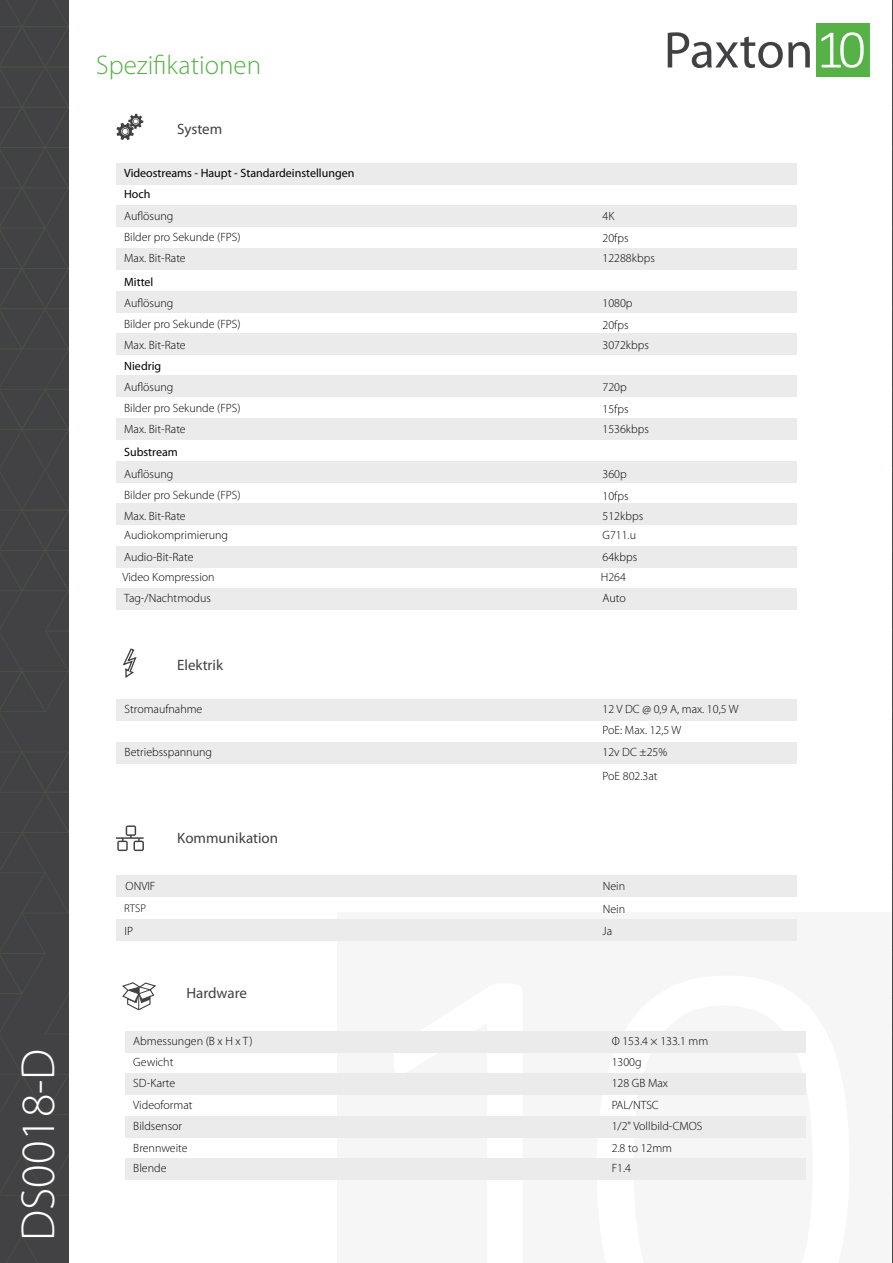
<style>
.page{position:relative;width:893px;height:1263px;background:#fff}
.page>*{position:absolute;margin:0;border:0;box-sizing:border-box;transform-origin:0 0}
.t1{font:300 48px "Myriad Pro";color:#fff}
.t2{font:300 27px "Myriad Pro";color:#56b146}
.t3{font:15px "Myriad Pro";color:#414042}
.t4{font:300 12px/18.9px "Myriad Pro";color:#000}
.t5{font:12px "Myriad Pro";color:#000}
.t6{font:300 11.25px "Myriad Pro";color:#000}
</style>
<div class="page">
<div style="left:0;top:0;width:69px;height:1263px;background:#424143"></div>
<svg style="left:6px;top:1236px;width:32px;height:27px"></svg>
<svg style="left:0;top:0;width:69px;height:1196px"></svg>
<div style="left:337px;top:913px;width:556px;height:350px;background:#f6f6f6"></div>
<svg style="left:393px;top:1052px;width:204px;height:86px"></svg>
<svg style="left:597px;top:1052px;width:209px;height:86px"></svg>
<div style="left:816px;top:23px;width:53px;height:54px;background:#56b146"></div>
<svg style="left:821px;top:32px;width:43px;height:36px"></svg>
<svg style="left:668px;top:32px;width:142px;height:36px"></svg>
<svg style="left:892px;top:1234px;width:1px;height:29px"></svg>
<svg style="left:892px;top:1154px;width:1px;height:42px"></svg>
<svg style="left:892px;top:0;width:1px;height:793px"></svg>
<svg style="left:892px;top:832px;width:1px;height:42px"></svg>
<svg style="left:892px;top:912px;width:1px;height:203px"></svg>
<div style="left:116px;top:163px;width:681px;height:22px;background:#ebebec"></div>
<div style="left:116px;top:546px;width:681px;height:21px;background:#ebebec"></div>
<div style="left:116px;top:291px;width:681px;height:21px;background:#ebebec"></div>
<div style="left:116px;top:418px;width:681px;height:22px;background:#ebebec"></div>
<div style="left:116px;top:248px;width:681px;height:21px;background:#ebebec"></div>
<div style="left:116px;top:376px;width:681px;height:21px;background:#ebebec"></div>
<div style="left:116px;top:503px;width:681px;height:21px;background:#ebebec"></div>
<div style="left:116px;top:206px;width:681px;height:21px;background:#ebebec"></div>
<div style="left:116px;top:589px;width:681px;height:21px;background:#ebebec"></div>
<div style="left:116px;top:333px;width:681px;height:22px;background:#ebebec"></div>
<div style="left:116px;top:461px;width:681px;height:21px;background:#ebebec"></div>
<svg style="left:117px;top:114px;width:26px;height:26px"></svg>
<div style="left:116px;top:699px;width:681px;height:22px;background:#ebebec"></div>
<div style="left:116px;top:876px;width:681px;height:21px;background:#ebebec"></div>
<div style="left:125px;top:1031px;width:681px;height:21px;background:#ebebec"></div>
<div style="left:125px;top:1116px;width:681px;height:21px;background:#ebebec"></div>
<div style="left:125px;top:1073px;width:681px;height:22px;background:#ebebec"></div>
<div style="left:125px;top:1158px;width:681px;height:22px;background:#ebebec"></div>
<div style="left:116px;top:919px;width:681px;height:21px;background:#ebebec"></div>
<div style="left:116px;top:742px;width:681px;height:21px;background:#ebebec"></div>
<svg style="left:122px;top:982px;width:34px;height:29px"></svg>
<svg style="left:116px;top:825px;width:28px;height:26px"></svg>
<svg style="left:122px;top:648px;width:15px;height:30px"></svg>
<h1 class="t1" style="left:9px;top:1241px;width:194px;rotate:-90deg">DS0018-D</h1>
<h2 class="t2" style="left:96px;top:49px;width:166px">Spezifikationen</h2>
<p class="t3" style="left:177px;top:119px;width:47px">System</p>
<p class="t5" style="left:124px;top:166px;width:232px">Videostreams - Haupt - Standardeinstellungen</p>
<p class="t5" style="left:124px;top:187px;width:28px">Hoch</p>
<p class="t4" style="left:124px;top:206px;width:51px">Auflösung</p>
<p class="t4" style="left:603px;top:206px;width:13px">4K</p>
<p class="t4" style="left:124px;top:227px;width:118px">Bilder pro Sekunde (FPS)</p>
<p class="t4" style="left:603px;top:229px;width:27px">20fps</p>
<p class="t4" style="left:124px;top:249px;width:63px">Max. Bit-Rate</p>
<p class="t4" style="left:603px;top:249px;width:54px">12288kbps</p>
<p class="t5" style="left:124px;top:274px;width:31px">Mittel</p>
<p class="t4" style="left:124px;top:293px;width:51px">Auflösung</p>
<p class="t4" style="left:603px;top:293px;width:32px">1080p</p>
<p class="t4" style="left:124px;top:314px;width:118px">Bilder pro Sekunde (FPS)</p>
<p class="t4" style="left:603px;top:316px;width:27px">20fps</p>
<p class="t4" style="left:124px;top:336px;width:63px">Max. Bit-Rate</p>
<p class="t4" style="left:603px;top:336px;width:48px">3072kbps</p>
<p class="t5" style="left:124px;top:358px;width:39px">Niedrig</p>
<p class="t4" style="left:124px;top:377px;width:51px">Auflösung</p>
<p class="t4" style="left:603px;top:377px;width:26px">720p</p>
<p class="t4" style="left:124px;top:398px;width:118px">Bilder pro Sekunde (FPS)</p>
<p class="t4" style="left:603px;top:400px;width:27px">15fps</p>
<p class="t4" style="left:124px;top:420px;width:63px">Max. Bit-Rate</p>
<p class="t4" style="left:603px;top:420px;width:48px">1536kbps</p>
<p class="t5" style="left:124px;top:444px;width:55px">Substream</p>
<p class="t4" style="left:124px;top:464px;width:51px">Auflösung</p>
<p class="t4" style="left:603px;top:464px;width:26px">360p</p>
<p class="t4" style="left:124px;top:485px;width:118px">Bilder pro Sekunde (FPS)</p>
<p class="t4" style="left:603px;top:487px;width:27px">10fps</p>
<p class="t4" style="left:124px;top:507px;width:105px">Max. Bit-Rate<br>Audiokomprimierung</p>
<p class="t4" style="left:603px;top:507px;width:42px">512kbps<br>G711.u</p>
<p class="t4" style="left:124px;top:548px;width:71px">Audio-Bit-Rate</p>
<p class="t4" style="left:124px;top:588px;width:88px">Tag-/Nachtmodus</p>
<p class="t4" style="left:603px;top:548px;width:36px">64kbps</p>
<p class="t4" style="left:603px;top:588px;width:25px">Auto</p>
<p class="t4" style="left:122px;top:568px;width:94px">Video Kompression</p>
<p class="t4" style="left:601px;top:568px;width:27px">H264</p>
<p class="t3" style="left:177px;top:655px;width:47px">Elektrik</p>
<p class="t4" style="left:125px;top:699px;width:79px">Stromaufnahme</p>
<p class="t4" style="left:603px;top:699px;width:138px">12 V DC @ 0,9 A, max. 10,5 W</p>
<p class="t4" style="left:125px;top:742px;width:89px">Betriebsspannung</p>
<p class="t3" style="left:177px;top:828px;width:102px">Kommunikation</p>
<p class="t4" style="left:603px;top:721px;width:80px">PoE: Max. 12,5 W</p>
<p class="t4" style="left:602px;top:739px;width:66px;line-height:24.2px">12v DC ±25%<br>PoE 802.3at</p>
<p class="t4" style="left:126px;top:877px;width:31px">ONVIF</p>
<p class="t4" style="left:603px;top:875px;width:24px;line-height:22.2px;text-align:justify">Nein Nein Ja</p>
<p class="t6" style="left:124px;top:901px;width:23px">RTSP</p>
<p class="t4" style="left:125px;top:921px;width:10px">IP</p>
<p class="t3" style="left:186px;top:984px;width:62px">Hardware</p>
<p class="t4" style="left:133px;top:1031px;width:121px">Abmessungen (B x H x T)</p>
<p class="t4" style="left:612px;top:1031px;width:98px">Φ 153.4 × 133.1 mm</p>
<p class="t4" style="left:133px;top:1053px;width:42px">Gewicht</p>
<p class="t4" style="left:612px;top:1053px;width:31px">1300g</p>
<p class="t4" style="left:133px;top:1074px;width:44px">SD-Karte</p>
<p class="t4" style="left:612px;top:1074px;width:58px">128 GB Max</p>
<p class="t4" style="left:133px;top:1096px;width:61px">Videoformat</p>
<p class="t4" style="left:612px;top:1096px;width:49px">PAL/NTSC</p>
<p class="t4" style="left:133px;top:1116px;width:50px">Bildsensor</p>
<p class="t4" style="left:612px;top:1116px;width:92px">1/2" Vollbild-CMOS</p>
<p class="t4" style="left:133px;top:1138px;width:56px">Brennweite</p>
<p class="t4" style="left:612px;top:1138px;width:62px">2.8 to 12mm</p>
<p class="t4" style="left:133px;top:1159px;width:35px">Blende</p>
<p class="t4" style="left:612px;top:1159px;width:21px">F1.4</p>
</div>
